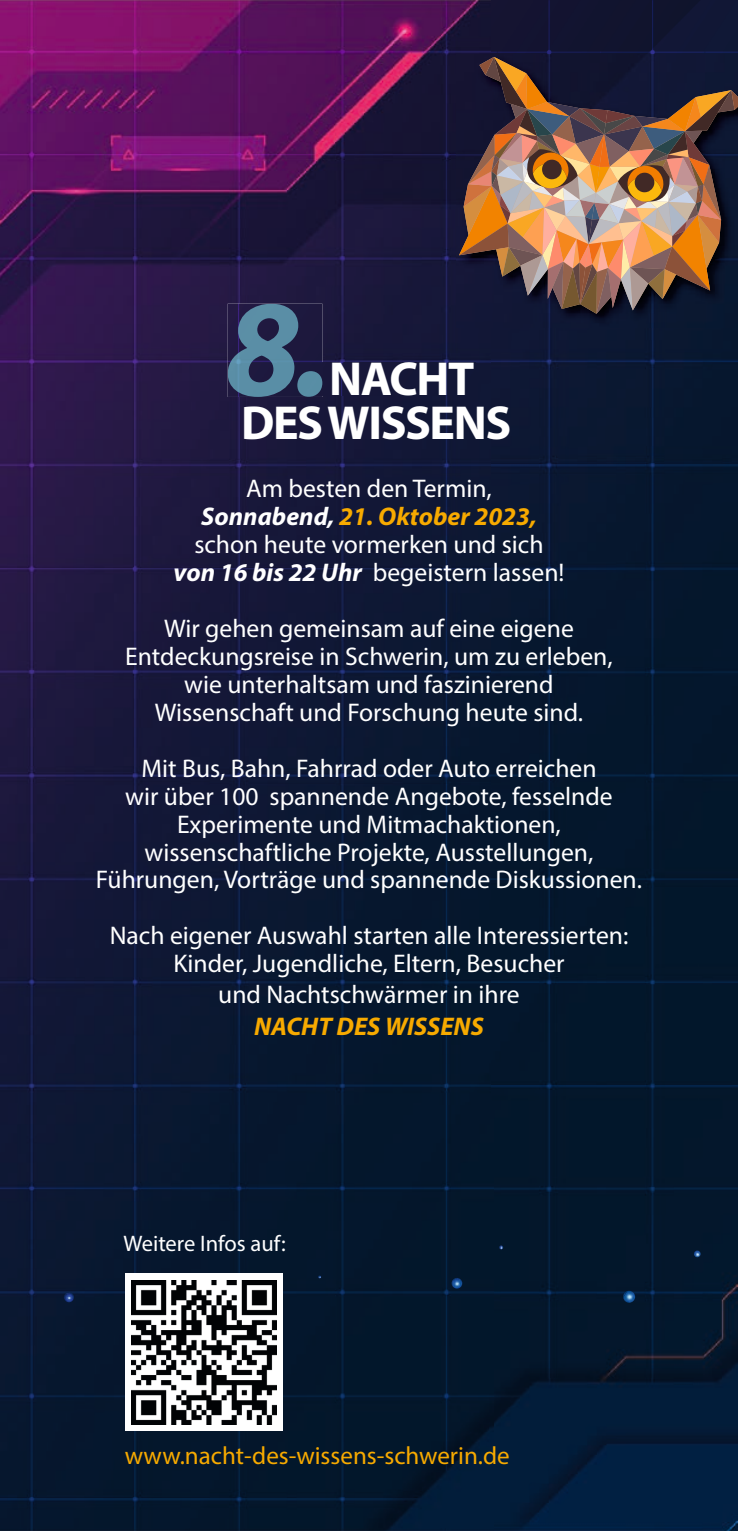
<style>
.page{position:relative;width:738px;height:1531px;background:#fff}
.page>*{position:absolute;margin:0;border:0;box-sizing:border-box;transform-origin:0 0}
.t1{font:700 48px/44.2px "Myriad Pro";letter-spacing:-.03em;color:#fff}
.t2{font:25.5px/28px "Myriad Pro";color:#fff;text-align:center}
.t3{font:italic 700 25.5px "Myriad Pro";color:#f7aa00}
.t4{font:25px "Myriad Pro";color:#f7aa00}
.t5{font:22.5px "Myriad Pro";color:#fff}
.s1{font-weight:700;font-style:italic}
.s2{font-weight:700;font-style:italic;color:#f7aa00}
</style>
<div class="page">
<img style="left:0;top:0;width:491px;height:1105px">
<div style="left:491px;top:0;width:246px;height:54px;background:#121431"></div>
<img style="left:491px;top:328px;width:246px;height:1203px">
<img style="left:0;top:1105px;width:492px;height:426px">
<div style="left:322px;top:362px;width:152px;height:34px;background:#151738"></div>
<svg style="left:64px;top:1292px;width:10px;height:10px"></svg>
<svg style="left:451px;top:1278px;width:11px;height:10px"></svg>
<svg style="left:499px;top:1245px;width:3px;height:4px"></svg>
<svg style="left:622px;top:1291px;width:12px;height:12px"></svg>
<svg style="left:693px;top:1250px;width:7px;height:7px"></svg>
<div style="left:125px;top:1273px;width:157px;height:157px;background:#fff"></div>
<img style="left:132px;top:1280px;width:144px;height:144px">
<div style="left:456px;top:54px;width:281px;height:274px;background:#0f1732"></div>
<svg style="left:458px;top:57px;width:279px;height:257px;background:#745649"></svg>
<img style="left:227px;top:304px;width:95px;height:93px">
<img style="left:277px;top:362px;width:45px;height:34px">
<h1 class="t1" style="left:241px;top:355px;width:271px;text-indent:88px">NACHT<br>DES WISSENS</h1>
<p class="t2" style="left:173px;top:474px;width:392px">Am besten den Termin,<br><span class="s1">Sonnabend,</span> <span class="s2">21. Oktober 2023, </span>schon heute vormerken und sich <span class="s1">von 16 bis 22 Uhr</span> begeistern lassen!</p>
<p class="t2" style="left:125px;top:614px;width:488px">Wir gehen gemeinsam auf eine eigene Entdeckungsreise in Schwerin, um zu erleben, wie unterhaltsam und faszinierend Wissenschaft und Forschung heute sind.</p>
<p class="t2" style="left:96px;top:754px;width:547px">Mit Bus, Bahn, Fahrrad oder Auto erreichen<br>wir über 100 spannende Angebote, fesselnde Experimente und Mitmachaktionen, wissenschaftliche Projekte, Ausstellungen, Führungen, Vorträge und spannende Diskussionen.</p>
<p class="t2" style="left:110px;top:921px;width:520px">Nach eigener Auswahl starten alle Interessierten:<br>Kinder, Jugendliche, Eltern, Besucher</p>
<p class="t2" style="left:218px;top:979px;width:303px">und Nachtschwärmer in ihre</p>
<p class="t3" style="left:254px;top:1010px;width:231px">NACHT DES WISSENS</p>
<p class="t5" style="left:123px;top:1229px;width:164px">Weitere Infos auf:</p>
<p class="t4" style="left:125px;top:1439px;width:386px">www.nacht-des-wissens-schwerin.de</p>
</div>
